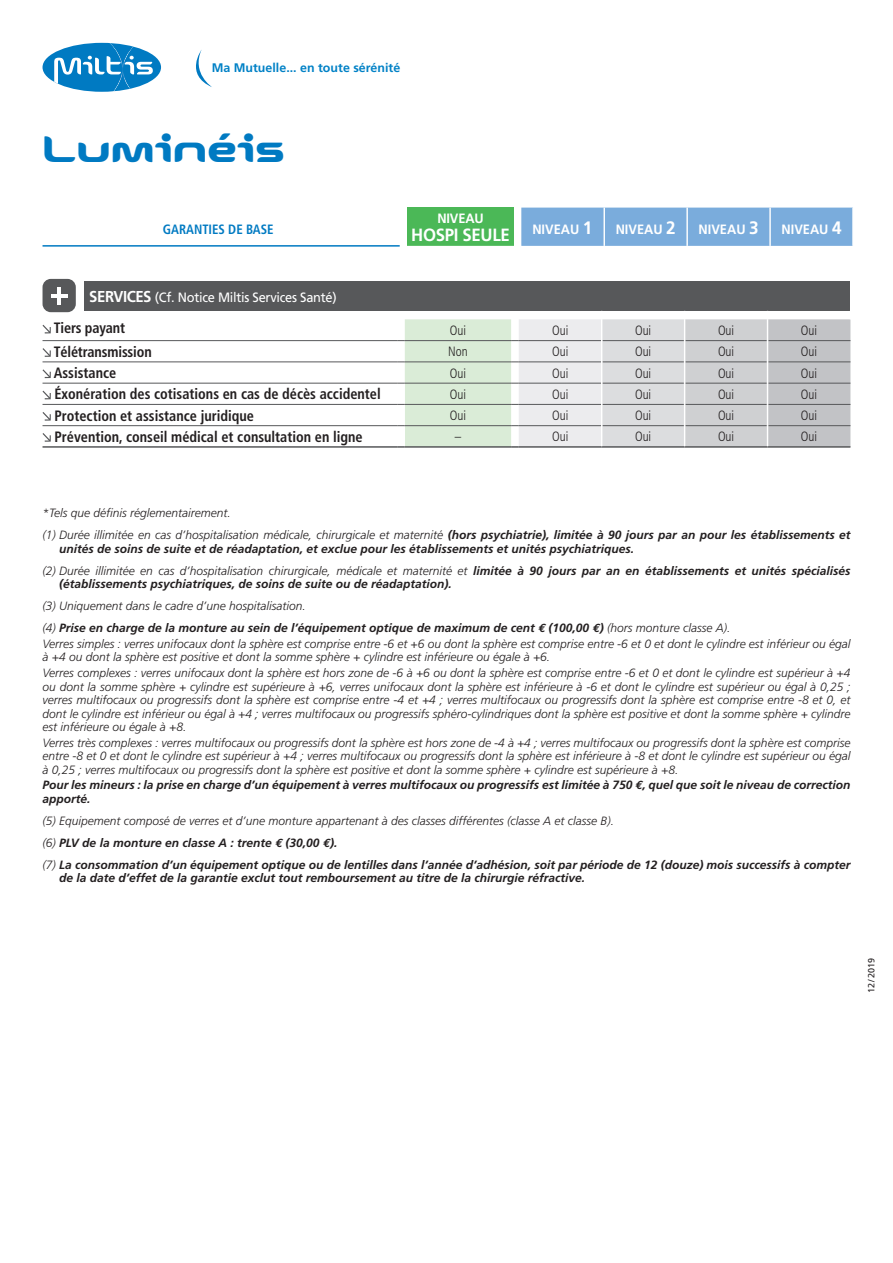
<style>
.page{position:relative;width:893px;height:1263px;background:#fff}
.page>*{position:absolute;margin:0;border:0;box-sizing:border-box;transform-origin:0 0}
.t1{font:700 39px "Snowslider";color:#007ac2}
.t2{font:700 17.7px "Frutiger";letter-spacing:-.02em;color:#fff;scale:.95 1}
.t3{font:700 condensed 15px "Frutiger";color:#231f20;scale:.95 1}
.t4{font:300 condensed 13.5px "Frutiger";color:#231f20;scale:.95 1}
.t5{font:13.5px "Frutiger";letter-spacing:-.02em;color:#fff;scale:.95 1}
.t6{font:700 13.5px "Frutiger";color:#fff;scale:.95 1}
.t7{font:700 condensed 13.5px "Frutiger";color:#007ac2;scale:.95 1}
.t8{font:700 12.45px "Frutiger";color:#0081c6}
.t9{font:italic 300 12px/13.5px "Frutiger";color:#231f20}
.t10{font:italic 700 12px/22px "Frutiger";color:#231f20}
.t11{font:9px "Frutiger";color:#231f20}
.s1{font-size:18px}
.s2{font-weight:700;font-size:15.75px}
.s3{font-weight:700}
.s4{font-weight:300}
.s5{font-family:"Euro Mono"}
</style>
<div class="page">
<svg style="left:196px;top:50px;width:16px;height:37px"></svg>
<div style="left:43px;top:43px;width:118px;height:49px;background:#007ac2;border-radius:50%"></div>
<svg style="left:54px;top:43px;width:99px;height:49px"></svg>
<svg style="left:407px;top:208px;width:445px;height:38px;background:#71b0bc"></svg>
<hr style="left:43px;top:245px;width:357px;height:2px;background:#007ac2">
<hr style="left:603px;top:208px;width:2px;height:38px;background:#fff">
<hr style="left:686px;top:208px;width:2px;height:38px;background:#fff">
<hr style="left:769px;top:208px;width:2px;height:38px;background:#fff">
<div style="left:43px;top:281px;width:807px;height:30px;background:#57585a"></div>
<svg style="left:43px;top:324px;width:354px;height:103px"></svg>
<hr style="left:43px;top:340px;width:354px;height:1px;background:#57585a">
<hr style="left:43px;top:361px;width:354px;height:1px;background:#57585a">
<hr style="left:43px;top:383px;width:354px;height:1px;background:#57585a">
<hr style="left:43px;top:404px;width:354px;height:1px;background:#57585a">
<hr style="left:43px;top:425px;width:354px;height:1px;background:#57585a">
<hr style="left:43px;top:446px;width:354px;height:2px;background:#57585a">
<svg style="left:397px;top:319px;width:454px;height:129px;background:#d2d7d4"></svg>
<svg style="left:43px;top:325px;width:8px;height:8px"></svg>
<svg style="left:43px;top:348px;width:8px;height:9px"></svg>
<svg style="left:43px;top:369px;width:8px;height:9px"></svg>
<svg style="left:43px;top:391px;width:8px;height:8px"></svg>
<svg style="left:43px;top:412px;width:8px;height:9px"></svg>
<svg style="left:43px;top:433px;width:8px;height:9px"></svg>
<div style="left:38px;top:279px;width:46px;height:34px;background:#fff"></div>
<div style="left:43px;top:279px;width:33px;height:33px;background:#57585a;border-radius:8px"></div>
<hr style="left:58px;top:287px;width:3px;height:17px;background:#fff">
<hr style="left:51px;top:294px;width:17px;height:3px;background:#fff">
<p class="t8" style="left:212px;top:60px;width:190px">Ma Mutuelle... en toute sérénité</p>
<h1 class="t1" style="left:43px;top:125px;width:244px">Luminéis</h1>
<p class="t7" style="left:163px;top:224px;width:118px">GARANTIES DE BASE</p>
<p class="t6" style="left:437px;top:213px;width:50px">NIVEAU</p>
<h2 class="t2" style="left:411px;top:227px;width:105px">HOSPI SEULE</h2>
<p class="t6" style="left:532px;top:223px;width:65px">NIVEAU <span class="s1">1</span></p>
<p class="t6" style="left:616px;top:223px;width:65px">NIVEAU <span class="s1">2</span></p>
<p class="t6" style="left:699px;top:223px;width:65px">NIVEAU <span class="s1">3</span></p>
<p class="t6" style="left:781px;top:223px;width:65px">NIVEAU <span class="s1">4</span></p>
<p class="t5" style="left:89px;top:292px;width:262px"><span class="s2">SERVICES</span> (Cf. Notice Miltis Services Santé)</p>
<p class="t3" style="left:54px;top:322px;width:77px">Tiers payant</p>
<p class="t4" style="left:450px;top:325px;width:19px">Oui</p>
<p class="t4" style="left:552px;top:325px;width:19px">Oui</p>
<p class="t4" style="left:635px;top:325px;width:19px">Oui</p>
<p class="t4" style="left:718px;top:325px;width:19px">Oui</p>
<p class="t4" style="left:801px;top:325px;width:19px">Oui</p>
<p class="t3" style="left:54px;top:345px;width:105px">Télétransmission</p>
<p class="t4" style="left:448px;top:346px;width:22px">Non</p>
<p class="t4" style="left:552px;top:346px;width:19px">Oui</p>
<p class="t4" style="left:635px;top:346px;width:19px">Oui</p>
<p class="t4" style="left:718px;top:346px;width:19px">Oui</p>
<p class="t4" style="left:801px;top:346px;width:19px">Oui</p>
<p class="t3" style="left:54px;top:367px;width:67px">Assistance</p>
<p class="t4" style="left:450px;top:367px;width:19px">Oui</p>
<p class="t4" style="left:552px;top:367px;width:19px">Oui</p>
<p class="t4" style="left:635px;top:367px;width:19px">Oui</p>
<p class="t4" style="left:718px;top:367px;width:19px">Oui</p>
<p class="t4" style="left:801px;top:367px;width:19px">Oui</p>
<p class="t3" style="left:55px;top:388px;width:345px">Éxonération des cotisations en cas de décès accidentel</p>
<p class="t4" style="left:450px;top:389px;width:19px">Oui</p>
<p class="t4" style="left:552px;top:389px;width:19px">Oui</p>
<p class="t4" style="left:635px;top:389px;width:19px">Oui</p>
<p class="t4" style="left:718px;top:389px;width:19px">Oui</p>
<p class="t4" style="left:801px;top:389px;width:19px">Oui</p>
<p class="t3" style="left:55px;top:409px;width:211px">Protection et assistance juridique</p>
<p class="t4" style="left:450px;top:410px;width:19px">Oui</p>
<p class="t4" style="left:552px;top:410px;width:19px">Oui</p>
<p class="t4" style="left:635px;top:410px;width:19px">Oui</p>
<p class="t4" style="left:718px;top:410px;width:19px">Oui</p>
<p class="t4" style="left:801px;top:410px;width:19px">Oui</p>
<p class="t3" style="left:55px;top:430px;width:326px">Prévention, conseil médical et consultation en ligne</p>
<p class="t4" style="left:455px;top:431px;width:8px">–</p>
<p class="t4" style="left:552px;top:431px;width:19px">Oui</p>
<p class="t4" style="left:635px;top:431px;width:19px">Oui</p>
<p class="t4" style="left:718px;top:431px;width:19px">Oui</p>
<p class="t4" style="left:801px;top:431px;width:19px">Oui</p>
<p class="t9" style="left:43px;top:503px;width:809px;line-height:22px">*Tels que définis réglementairement.<br>(1) Durée illimitée en cas d’hospitalisation médicale, chirurgicale et maternité <span class="s3">(hors psychiatrie), limitée à 90 jours par an pour les établissements et</span></p>
<p class="t10" style="left:43px;top:538px;width:809px;text-indent:17px">unités de soins de suite et de réadaptation, et exclue pour les établissements et unités psychiatriques.<br><span class="s4">(2) Durée illimitée en cas d’hospitalisation chirurgicale, médicale et maternité et</span> limitée à 90 jours par an en établissements et unités spécialisés</p>
<p class="t10" style="left:59px;top:574px;width:394px">(établissements psychiatriques, de soins de suite ou de réadaptation).</p>
<p class="t10" style="left:43px;top:596px;width:689px"><span class="s4">(3) Uniquement dans le cadre d’une hospitalisation.<br>(4)</span> Prise en charge de la monture au sein de l’équipement optique de maximum de cent <span class="s5">E</span> (100,00 <span class="s5">E</span>) <span class="s4">(hors monture classe A).</span></p>
<p class="t9" style="left:43px;top:638px;width:809px">Verres simples : verres unifocaux dont la sphère est comprise entre -6 et +6 ou dont la sphère est comprise entre -6 et 0 et dont le cylindre est inférieur ou égal à +4 ou dont la sphère est positive et dont la somme sphère + cylindre est inférieure ou égale à +6.</p>
<p class="t9" style="left:43px;top:667px;width:809px;text-align:justify">Verres complexes : verres unifocaux dont la sphère est hors zone de -6 à +6 ou dont la sphère est comprise entre -6 et 0 et dont le cylindre est supérieur à +4 ou dont la somme sphère + cylindre est supérieure à +6, verres unifocaux dont la sphère est inférieure à -6 et dont le cylindre est supérieur ou égal à 0,25 ; verres multifocaux ou progressifs dont la sphère est comprise entre -4 et +4 ; verres multifocaux ou progressifs dont la sphère est comprise entre -8 et 0, et dont le cylindre est inférieur ou égal à +4 ; verres multifocaux ou progressifs sphéro-cylindriques dont la sphère est positive et dont la somme sphère + cylindre est inférieure ou égale à +8.</p>
<p class="t9" style="left:43px;top:737px;width:809px;text-align:justify">Verres très complexes : verres multifocaux ou progressifs dont la sphère est hors zone de -4 à +4 ; verres multifocaux ou progressifs dont la sphère est comprise entre -8 et 0 et dont le cylindre est supérieur à +4 ; verres multifocaux ou progressifs dont la sphère est inférieure à -8 et dont le cylindre est supérieur ou égal à 0,25 ; verres multifocaux ou progressifs dont la sphère est positive et dont la somme sphère + cylindre est supérieure à +8.</p>
<p class="t10" style="left:43px;top:779px;width:809px;line-height:13.5px">Pour les mineurs : la prise en charge d’un équipement à verres multifocaux ou progressifs est limitée à 750 <span class="s5">E</span>, quel que soit le niveau de correction apporté.</p>
<p class="t10" style="left:43px;top:810px;width:809px"><span class="s4">(5) Equipement composé de verres et d’une monture appartenant à des classes différentes (classe A et classe B).<br>(6)</span> PLV de la monture en classe A : trente <span class="s5">E</span> (30,00 <span class="s5">E</span>).<br><span class="s4">(7)</span> La consommation d’un équipement optique ou de lentilles dans l’année d’adhésion, soit par période de 12 (douze) mois successifs à compter</p>
<p class="t10" style="left:59px;top:868px;width:527px">de la date d’effet de la garantie exclut tout remboursement au titre de la chirurgie réfractive.</p>
<p class="t11" style="left:866px;top:993px;width:36px;rotate:-90deg">12 / 2019</p>
</div>
